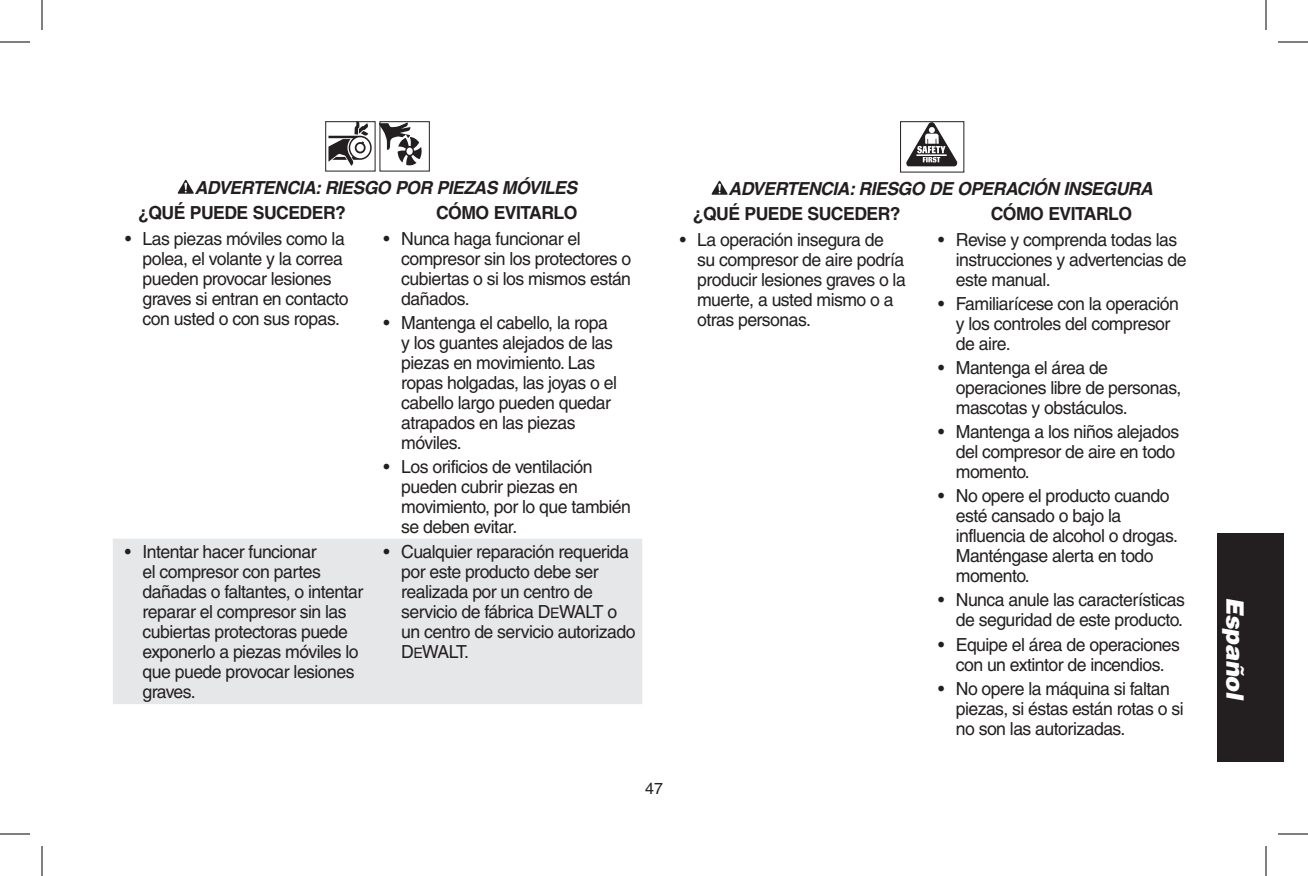
<style>
.page{position:relative;width:1308px;height:876px;background:#fff}
.page>*{position:absolute;margin:0;border:0;box-sizing:border-box;transform-origin:0 0}
.t1{font:italic 900 24px "Helvetica";color:#fff}
.t2{font:18px/20px "Helvetica";letter-spacing:-.03em;color:#231f20}
.t3{font:italic 700 18px "Helvetica";letter-spacing:-.03em;color:#231f20}
.t4{font:700 18px "Helvetica";letter-spacing:-.03em;color:#231f20}
.t5{font:16px "Helvetica";color:#231f20}
.s1{font-family:"Helvetica SC800";font-size:14.4px}
</style>
<div class="page">
<div style="left:1218px;top:534px;width:66px;height:228px;background:#231f20"></div>
<div style="left:113px;top:539px;width:529px;height:165px;background:#e6e7e9"></div>
<svg style="left:328px;top:123px;width:44px;height:43px"></svg>
<div style="left:325px;top:121px;width:51px;height:51px;border:1px solid #231f20"></div>
<svg style="left:381px;top:123px;width:41px;height:43px"></svg>
<div style="left:379px;top:121px;width:51px;height:51px;border:1px solid #231f20"></div>
<svg style="left:178px;top:180px;width:16px;height:14px"></svg>
<svg style="left:906px;top:123px;width:52px;height:43px"></svg>
<div style="left:900px;top:121px;width:64px;height:52px;border:1px solid #231f20"></div>
<svg style="left:712px;top:181px;width:16px;height:14px"></svg>
<hr style="left:0;top:42px;width:30px;height:1px;background:#000">
<hr style="left:1278px;top:42px;width:30px;height:1px;background:#000">
<hr style="left:0;top:834px;width:30px;height:1px;background:#000">
<hr style="left:1278px;top:834px;width:30px;height:1px;background:#000">
<hr style="left:42px;top:0;width:1px;height:30px;background:#000">
<hr style="left:42px;top:846px;width:1px;height:30px;background:#000">
<hr style="left:1266px;top:0;width:1px;height:30px;background:#000">
<hr style="left:1266px;top:846px;width:1px;height:30px;background:#000">
<p class="t3" style="left:195px;top:176px;width:143px">ADVERTENCIA: RIESGO</p>
<p class="t3" style="left:395px;top:176px;width:14px">POR</p>
<p class="t3" style="left:437px;top:176px;width:131px">PIEZAS MÓVILES</p>
<p class="t4" style="left:138px;top:202px;width:209px">¿QUÉ PUEDE SUCEDER?</p>
<p class="t4" style="left:436px;top:202px;width:140px">CÓMO EVITARLO</p>
<p class="t2" style="left:143px;top:228px;width:207px;text-indent:-18px">• Las piezas móviles como la polea, el volante y la correa pueden provocar lesiones graves si entran en contacto con usted o con sus ropas.</p>
<p class="t2" style="left:401px;top:228px;width:232px;text-indent:-18px">• Nunca haga funcionar el compresor sin los protectores o cubiertas o si los mismos están dañados.</p>
<p class="t2" style="left:401px;top:312px;width:217px;text-indent:-18px">• Mantenga el cabello, la ropa y los guantes alejados de las piezas en movimiento. Las ropas holgadas, las joyas o el cabello largo pueden quedar atrapados en las piezas móviles.</p>
<p class="t2" style="left:401px;top:456px;width:231px;text-indent:-18px">• Los orificios de ventilación pueden cubrir piezas en movimiento, por lo que también se deben evitar.</p>
<p class="t2" style="left:143px;top:542px;width:222px;text-indent:-18px">• Intentar hacer funcionar<br>el compresor con partes dañadas o faltantes, o intentar reparar el compresor sin las cubiertas protectoras puede exponerlo a piezas móviles lo que puede provocar lesiones graves.</p>
<p class="t2" style="left:401px;top:542px;width:236px;text-indent:-18px">• Cualquier reparación requerida por este producto debe ser realizada por un centro de servicio de fábrica D<span class="s1">e</span>WALT o un centro de servicio autorizado<br>D<span class="s1">e</span>WALT.</p>
<p class="t3" style="left:729px;top:177px;width:155px">ADVERTENCIA: RIESGO</p>
<p class="t3" style="left:929px;top:177px;width:41px">DE OPERACIÓN</p>
<p class="t3" style="left:1063px;top:177px;width:12px">INSEGURA</p>
<p class="t4" style="left:693px;top:203px;width:209px">¿QUÉ PUEDE SUCEDER?</p>
<p class="t4" style="left:991px;top:203px;width:140px">CÓMO EVITARLO</p>
<p class="t2" style="left:697px;top:229px;width:210px;text-indent:-18px">• La operación insegura de su compresor de aire podría producir lesiones graves o la muerte, a usted mismo o a otras personas.</p>
<p class="t2" style="left:956px;top:229px;width:232px;text-indent:-18px">• Revise y comprenda todas las instrucciones y advertencias de este manual.</p>
<p class="t2" style="left:956px;top:293px;width:225px;text-indent:-18px">• Familiarícese con la operación y los controles del compresor de aire.</p>
<p class="t2" style="left:956px;top:357px;width:227px;text-indent:-18px">• Mantenga el área de operaciones libre de personas, mascotas y obstáculos.</p>
<p class="t2" style="left:956px;top:421px;width:225px;text-indent:-18px">• Mantenga a los niños alejados del compresor de aire en todo momento.</p>
<p class="t2" style="left:956px;top:485px;width:224px;text-indent:-18px">• No opere el producto cuando esté cansado o bajo la influencia de alcohol o drogas.<br>Manténgase alerta en todo momento.</p>
<p class="t2" style="left:938px;top:589px;width:248px;text-align:right">• Nunca anule las características de seguridad de este producto.</p>
<p class="t2" style="left:938px;top:635px;width:243px;text-align:center">• Equipe el área de operaciones con un extintor de incendios.</p>
<p class="t2" style="left:956px;top:679px;width:229px;text-indent:-18px">• No opere la máquina si faltan piezas, si éstas están rotas o si no son las autorizadas.</p>
<p class="t5" style="left:645px;top:780px;width:19px">47</p>
<h1 class="t1" style="left:1251px;top:597px;width:106px;rotate:90deg">Español</h1>
</div>
